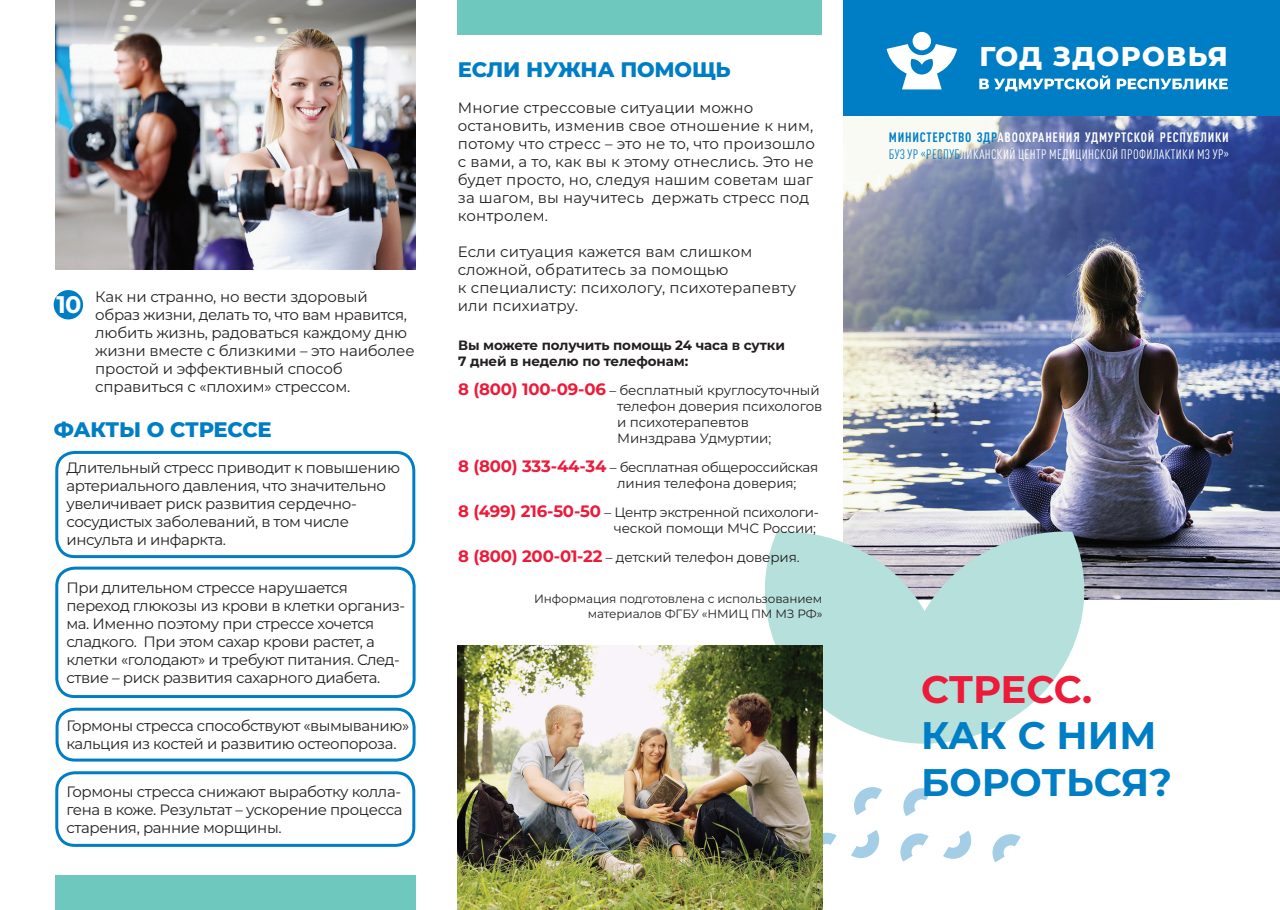
<style>
.page{position:relative;width:1280px;height:910px;background:#fff}
.page>*{position:absolute;margin:0;border:0;box-sizing:border-box;transform-origin:0 0}
.t1{font:700 38.4px/46px "Montserrat";color:#007ec5}
.t2{font:700 38.4px "Montserrat";letter-spacing:-.005em;color:#ed1a3a}
.t3{font:800 27.15px "Montserrat";letter-spacing:.05em;color:#fff}
.t4{font:700 24px "Montserrat";color:#fff}
.t5{font:800 21px "Montserrat";letter-spacing:-.01em;color:#007ec5}
.t6{font:15px/18px "Montserrat";letter-spacing:-.025em;color:#231f20}
.t7{font:15px/18px "Montserrat";letter-spacing:.01em;color:#231f20}
.t8{font:13.5px/16.2px "Montserrat";letter-spacing:-.01em;color:#231f20}
.t9{font:condensed 13.5px/16.5px "DIN Pro";letter-spacing:.03em;color:#fff}
.t10{font:700 13.5px/16.2px "Montserrat";letter-spacing:-.01em;color:#231f20}
.t11{font:12px/14.4px "Montserrat";letter-spacing:-.01em;color:#231f20;text-align:right}
.s1{font-weight:700;font-size:16.5px;color:#ed1a3a}
.s2{font-weight:700;color:#007ec5}
.s3{font-weight:700}
.s4{color:#007ec5}
</style>
<div class="page">
<img style="left:843px;top:115px;width:437px;height:485px">
<svg style="left:943px;top:831px;width:28px;height:28px"></svg>
<svg style="left:851px;top:830px;width:28px;height:28px"></svg>
<svg style="left:854px;top:787px;width:28px;height:28px"></svg>
<svg style="left:822px;top:833px;width:14px;height:28px"></svg>
<svg style="left:900px;top:833px;width:29px;height:29px"></svg>
<svg style="left:992px;top:834px;width:29px;height:28px"></svg>
<svg style="left:903px;top:788px;width:28px;height:28px"></svg>
<div style="left:55px;top:875px;width:360px;height:35px;background:#6ec8be"></div>
<div style="left:843px;top:0;width:437px;height:115px;background:#007ec5"></div>
<svg style="left:887px;top:44px;width:70px;height:45px"></svg>
<div style="left:912px;top:32px;width:19px;height:18px;background:#fff;border-radius:50%"></div>
<svg style="left:979px;top:76px;width:249px;height:15px"></svg>
<div style="left:458px;top:0;width:364px;height:34px;background:#6ec8be"></div>
<svg style="left:765px;top:530px;width:327px;height:214px;background:#bededc"></svg>
<div style="left:54px;top:290px;width:29px;height:29px;background:#007ec5;border-radius:50%"></div>
<img style="left:55px;top:0;width:360px;height:270px">
<img style="left:458px;top:645px;width:364px;height:265px">
<div style="left:55px;top:451px;width:360px;height:107px;border:3px solid #007ec5;border-radius:18px"></div>
<div style="left:55px;top:567px;width:361px;height:131px;border:3px solid #007ec5;border-radius:18px"></div>
<div style="left:56px;top:708px;width:360px;height:54px;border:3px solid #007ec5;border-radius:18px"></div>
<div style="left:55px;top:771px;width:360px;height:76px;border:3px solid #007ec5;border-radius:18px"></div>
<h3 class="t4" style="left:56px;top:287px;width:27px">10</h3>
<p class="t6" style="left:95px;top:287px;width:321px">Как ни странно, но вести здоровый образ жизни, делать то, что вам нравится, любить жизнь, радоваться каждому дню жизни вместе с близкими – это наиболее простой и эффективный способ справиться с «плохим» стрессом.</p>
<h3 class="t5" style="left:54px;top:414px;width:219px">ФАКТЫ О СТРЕССЕ</h3>
<p class="t6" style="left:66px;top:458px;width:335px">Длительный стресс приводит к повышению артериального давления, что значительно увеличивает риск развития сердечно&shy;сосудистых заболеваний, в том числе инсульта и инфаркта.</p>
<p class="t6" style="left:66px;top:578px;width:340px">При длительном стрессе нарушается переход глюкозы из крови в клетки организ&shy;ма. Именно поэтому при стрессе хочется сладкого. При этом сахар крови растет, а клетки «голодают» и требуют питания. След&shy;ствие – риск развития сахарного диабета.</p>
<p class="t6" style="left:66px;top:716px;width:344px">Гормоны стресса способствуют «вымыванию» кальция из костей и развитию остеопороза.</p>
<p class="t6" style="left:66px;top:782px;width:338px;text-align:justify">Гормоны стресса снижают выработку колла&shy;гена в коже. Результат – ускорение процесса старения, ранние морщины.</p>
<h3 class="t5" style="left:458px;top:54px;width:275px">ЕСЛИ НУЖНА ПОМОЩЬ</h3>
<p class="t7" style="left:458px;top:98px;width:359px">Многие стрессовые ситуации можно остановить, изменив свое отношение к ним, потому что стресс – это не то, что произошло с вами, а то, как вы к этому отнеслись. Это не будет просто, но, следуя нашим советам шаг за шагом, вы научитесь держать стресс под контролем.</p>
<p class="t7" style="left:458px;top:242px;width:340px">Если ситуация кажется вам слишком сложной, обратитесь за помощью<br>к специалисту: психологу, психотерапевту или психиатру.</p>
<p class="t10" style="left:458px;top:336px;width:328px">Вы можете получить помощь 24 часа в сутки<br>7 дней в неделю по телефонам:</p>
<p class="t8" style="left:617px;top:381px;width:207px;text-indent:-159px"><span class="s1">8 (800) 100-09-06</span> – бесплатный круглосуточный телефон доверия психологов и психотерапевтов<br>Минздрава Удмуртии;</p>
<p class="t8" style="left:617px;top:459px;width:203px;text-indent:-159px"><span class="s1">8 (800) 333-44-34</span> – бесплатная общероссийская линия телефона доверия;</p>
<p class="t8" style="left:458px;top:504px;width:362px;text-align:right"><span class="s1">8 (499) 216-50-50</span> – Центр экстренной психологи&shy;ческой помощи МЧС России;</p>
<p class="t8" style="left:458px;top:549px;width:343px"><span class="s1">8 (800) 200-01-22</span> – детский телефон доверия.</p>
<p class="t11" style="left:534px;top:591px;width:290px">Информация подготовлена с использованием материалов ФГБУ «НМИЦ ПМ МЗ РФ»</p>
<h2 class="t3" style="left:979px;top:36px;width:250px">ГОД ЗДОРОВЬЯ</h2>
<p class="t9" style="left:889px;top:128px;width:342px"><span class="s2">МИНИСТЕРСТВО ЗДР</span><span class="s3">АВООХРАНЕНИЯ УДМУРТСКОЙ РЕСПУБЛИКИ<br></span><span class="s4">БУЗ УР «РЕСПУБ</span>ЛИКАНСКИЙ ЦЕНТР МЕДИЦИНСКОЙ ПРОФИЛАКТИКИ МЗ УР»</p>
<h1 class="t2" style="left:921px;top:662px;width:173px">СТРЕСС.</h1>
<h1 class="t1" style="left:921px;top:711px;width:252px">КАК С НИМ<br>БОРОТЬСЯ?</h1>
</div>
